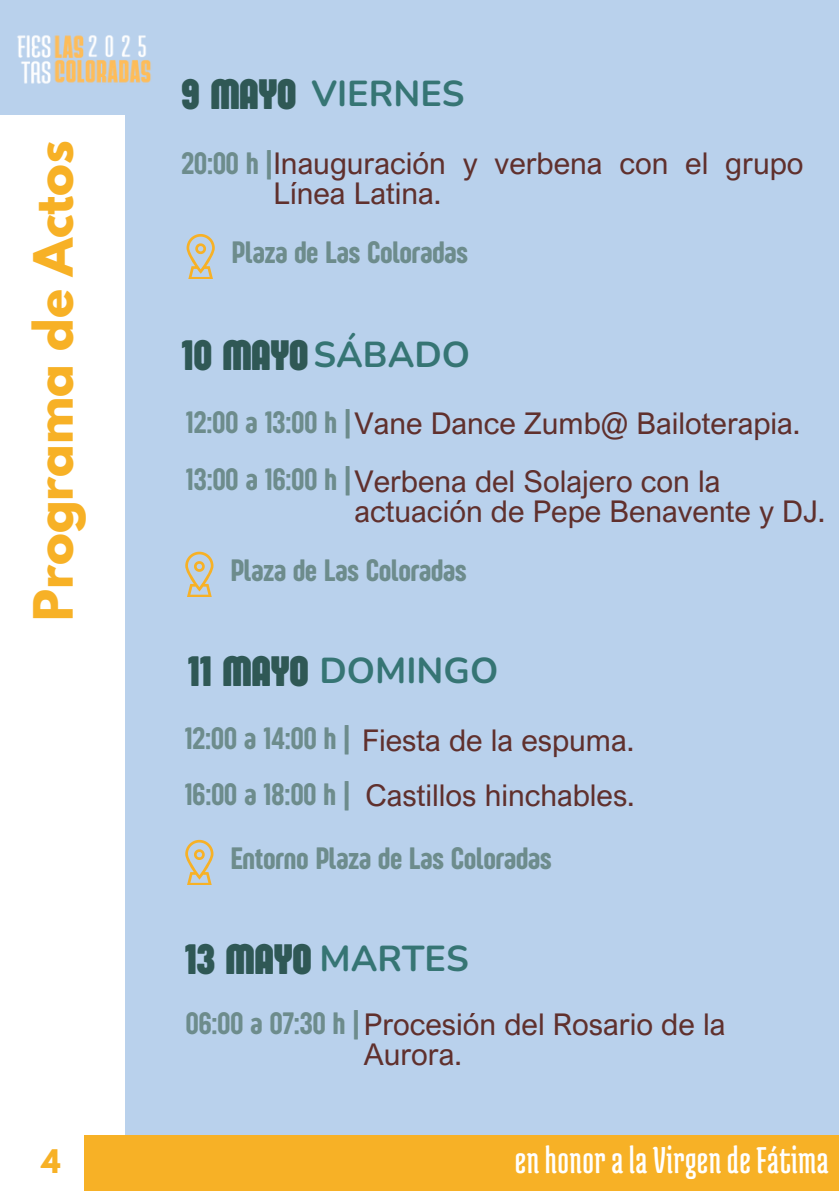
<style>
.page{position:relative;width:839px;height:1191px;background:#fff}
.page>*{position:absolute;margin:0;border:0;box-sizing:border-box;transform-origin:0 0}
.t1{font:700 48px "League Spartan";color:#f7b126}
.t2{font:700 44px "Sugo Pro Display";color:#2f5855}
.t3{font:39.8px "Medula One";letter-spacing:.01em;color:#fff}
.t4{font:700 36px "Nunito";color:#367574}
.t5{font:32px "Sugo Pro Display";color:#6d8c8c}
.t6{font:30px "Arial Nova";color:#60302d}
.t7{font:700 28.8px "League Spartan";color:#f7b126}
.s1{font-family:"Sugo Pro Display";font-size:32px;color:#6d8c8c}
</style>
<div class="page">
<div style="left:0;top:0;width:838px;height:1191px;background:#b9d1ec"></div>
<div style="left:0;top:115px;width:124px;height:1076px;background:#fff"></div>
<div style="left:84px;top:1136px;width:754px;height:55px;background:#f7b126"></div>
<svg style="left:186px;top:234px;width:29px;height:45px"></svg>
<svg style="left:185px;top:552px;width:28px;height:45px"></svg>
<svg style="left:185px;top:840px;width:28px;height:45px"></svg>
<img style="left:17px;top:35px;width:134px;height:95px">
<h1 class="t1" style="left:30px;top:621px;width:482px;rotate:-90deg">Programa de Actos</h1>
<p class="t7" style="left:42px;top:1147px;width:21px">4</p>
<h3 class="t2" style="left:181px;top:69px;width:116px">9 MAYO</h3>
<h2 class="t4" style="left:311px;top:70px;width:155px">VIERNES</h2>
<p class="t6" style="left:181px;top:145px;width:623px"><span class="s1">20:00 h |</span>Inauguración y verbena con el grupo</p>
<p class="t6" style="left:273px;top:175px;width:169px">Línea Latina.</p>
<p class="t5" style="left:232px;top:234px;width:237px">Plaza de Las Coloradas</p>
<p class="t2" style="left:181px;top:330px;width:128px">10 MAYO</p>
<p class="t4" style="left:313px;top:330px;width:158px">SÁBADO</p>
<h1 class="t6" style="left:186px;top:405px;width:616px"><span class="s1">12:00 a 13:00 h |</span>Vane Dance Zumb@ Bailoterapia.</h1>
<p class="t6" style="left:186px;top:462px;width:536px"><span class="s1">13:00 a 16:00 h |</span>Verbena del Solajero con la</p>
<p class="t6" style="left:354px;top:492px;width:472px">actuación de Pepe Benavente y DJ.</p>
<p class="t5" style="left:231px;top:551px;width:237px">Plaza de Las Coloradas</p>
<p class="t2" style="left:188px;top:646px;width:122px">11 MAYO</p>
<p class="t4" style="left:319px;top:647px;width:180px">DOMINGO</p>
<p class="t6" style="left:185px;top:722px;width:451px"><span class="s1">12:00 a 14:00 h |</span> Fiesta de la espuma.</p>
<p class="t5" style="left:185px;top:776px;width:167px">16:00 a 18:00 h |</p>
<p class="t6" style="left:365px;top:777px;width:271px">Castillos hinchables.</p>
<h3 class="t5" style="left:231px;top:840px;width:322px">Entorno Plaza de Las Coloradas</h3>
<p class="t2" style="left:185px;top:934px;width:128px">13 MAYO</p>
<p class="t4" style="left:319px;top:935px;width:151px">MARTES</p>
<p class="t6" style="left:186px;top:1005px;width:541px"><span class="s1">06:00 a 07:30 h |</span>Procesión del Rosario de la</p>
<p class="t6" style="left:364px;top:1035px;width:100px">Aurora.</p>
<h3 class="t3" style="left:515px;top:1139px;width:315px">enhonoralaVirgende Fátima</h3>
</div>
